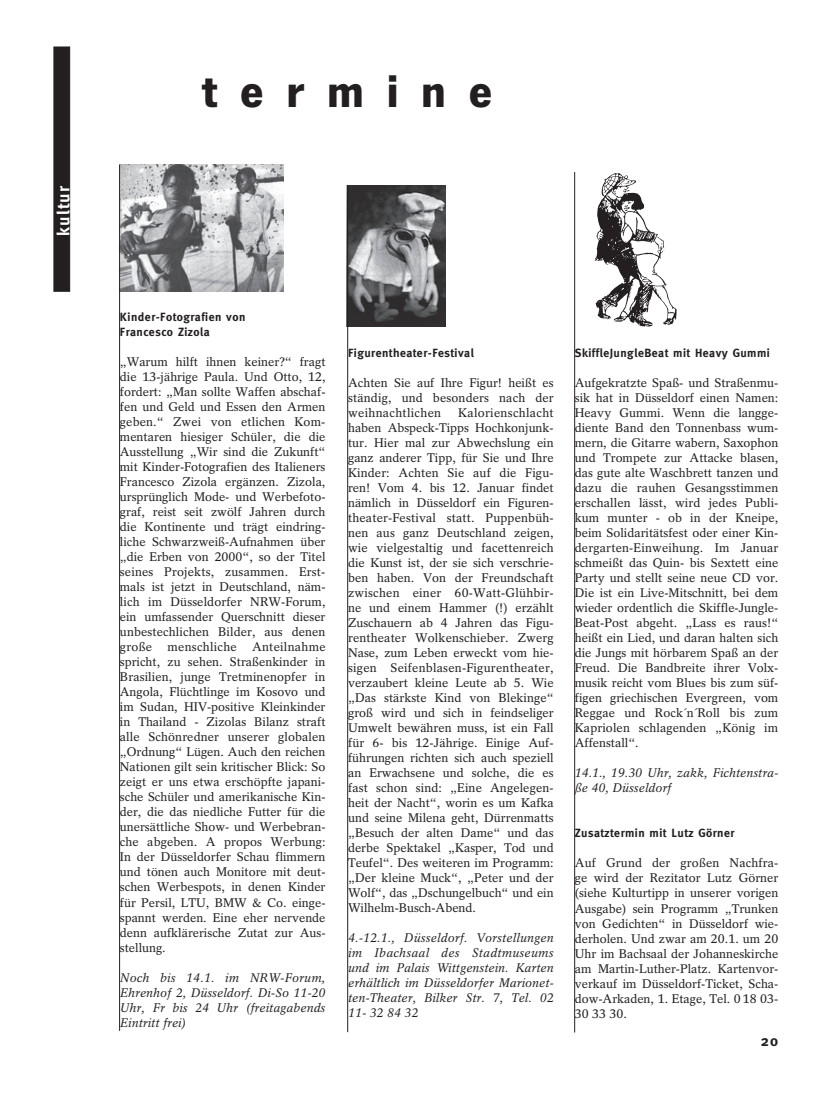
<style>
.page{position:relative;width:833px;height:1099px;background:#fff}
.page>*{position:absolute;margin:0;border:0;box-sizing:border-box;transform-origin:0 0}
.t1{font:700 47.5px "News Got T";letter-spacing:.475em;color:#231f20}
.t2{font:700 17.5px "Meta";color:#fff}
.t3{font:700 15px "Meta";color:#231f20}
.t4{font:12.5px/15px "Rotation";color:#231f20;text-align:justify}
.t5{font:italic 12.5px/15px "Rotation";color:#231f20;text-align:justify}
.t6{font:700 11.88px/15px "Meta";letter-spacing:.04em;color:#231f20}
</style>
<div class="page">
<img style="left:120px;top:164px;width:163px;height:128px">
<div style="left:54px;top:47px;width:16px;height:244px;background:#231f20;border:1px solid #231f20"></div>
<img style="left:594px;top:173px;width:83px;height:154px">
<img style="left:348px;top:186px;width:97px;height:140px">
<hr style="left:347px;top:186px;width:1px;height:846px;background:#231f20">
<hr style="left:119px;top:165px;width:1px;height:865px;background:#231f20">
<hr style="left:574px;top:172px;width:1px;height:860px;background:#231f20">
<h2 class="t2" style="left:53px;top:236px;width:52px;rotate:-90deg">kultur</h2>
<h1 class="t1" style="left:202px;top:63px;width:291px">termine</h1>
<p class="t6" style="left:120px;top:309px;width:127px">Kinder-Fotografien von<br>Francesco Zizola</p>
<p class="t4" style="left:120px;top:354px;width:207px">„Warum hilft ihnen keiner?“ fragt die 13-jährige Paula. Und Otto, 12, fordert: „Man sollte Waffen abschaf&shy;fen und Geld und Essen den Armen geben.“ Zwei von etlichen Kom&shy;mentaren hiesiger Schüler, die die Ausstellung „Wir sind die Zukunft“ mit Kinder-Fotografien des Italieners Francesco Zizola ergänzen. Zizola, ursprünglich Mode- und Werbefoto&shy;graf, reist seit zwölf Jahren durch die Kontinente und trägt eindring&shy;liche Schwarzweiß-Aufnahmen über „die Erben von 2000“, so der Titel seines Projekts, zusammen. Erst&shy;mals ist jetzt in Deutschland, näm&shy;lich im Düsseldorfer NRW-Forum, ein umfassender Querschnitt dieser unbestechlichen Bilder, aus denen große menschliche Anteilnahme spricht, zu sehen. Straßenkinder in Brasilien, junge Tretminenopfer in Angola, Flüchtlinge im Kosovo und im Sudan, HIV-positive Kleinkinder in Thailand - Zizolas Bilanz straft alle Schönredner unserer globalen „Ordnung“ Lügen. Auch den reichen Nationen gilt sein kritischer Blick: So zeigt er uns etwa erschöpfte japani&shy;sche Schüler und amerikanische Kin&shy;der, die das niedliche Futter für die unersättliche Show- und Werbebran&shy;che abgeben. A propos Werbung:<br>In der Düsseldorfer Schau flimmern und tönen auch Monitore mit deut&shy;schen Werbespots, in denen Kinder für Persil, LTU, BMW &amp; Co. einge&shy;spannt werden. Eine eher nervende denn aufklärerische Zutat zur Aus&shy;stellung.</p>
<p class="t5" style="left:120px;top:969px;width:207px">Noch bis 14.1. im NRW-Forum, Ehrenhof 2, Düsseldorf. Di-So 11-20<br>Uhr, Fr bis 24 Uhr (freitagabends Eintritt frei)</p>
<p class="t6" style="left:348px;top:345px;width:127px">Figurentheater-Festival</p>
<p class="t4" style="left:348px;top:375px;width:207px">Achten Sie auf Ihre Figur! heißt es ständig, und besonders nach der weihnachtlichen</p>
<p class="t4" style="left:348px;top:405px;width:207px;text-indent:110px">Kalorienschlacht haben Abspeck-Tipps Hochkonjunk&shy;tur. Hier mal zur Abwechslung ein ganz anderer Tipp, für Sie und Ihre Kinder: Achten Sie auf die Figu&shy;ren! Vom 4. bis 12. Januar findet nämlich in Düsseldorf ein Figuren&shy;theater-Festival statt. Puppenbüh&shy;nen aus ganz Deutschland zeigen, wie vielgestaltig und facettenreich die Kunst ist, der sie sich verschrie&shy;ben haben. Von der Freundschaft zwischen einer 60-Watt-Glühbir&shy;ne und einem Hammer (!) erzählt Zuschauern ab 4 Jahren das Figu&shy;rentheater Wolkenschieber. Zwerg Nase, zum Leben erweckt vom hie&shy;sigen Seifenblasen-Figurentheater, verzaubert kleine Leute ab 5. Wie „Das stärkste Kind von Blekinge“ groß wird und sich in feindseliger Umwelt bewähren muss, ist ein Fall für 6- bis 12-Jährige. Einige Auf&shy;führungen richten sich auch speziell an Erwachsene und solche, die es fast schon sind: „Eine Angelegen&shy;heit der Nacht“, worin es um Kafka und seine Milena geht, Dürrenmatts „Besuch der alten Dame“ und das derbe Spektakel „Kasper, Tod und Teufel“. Des weiteren im Programm: „Der kleine Muck“, „Peter und der Wolf“, das „Dschungelbuch“ und ein Wilhelm-Busch-Abend.</p>
<p class="t5" style="left:348px;top:930px;width:207px">4.-12.1., Düsseldorf. Vorstellungen im Ibachsaal des Stadtmuseums und im Palais Wittgenstein. Karten erhältlich im Düsseldorfer Marionet&shy;ten-Theater, Bilker Str. 7, Tel. 02<br>11- 32 84 32</p>
<p class="t6" style="left:575px;top:345px;width:196px">SkiffleJungleBeat mit Heavy Gummi</p>
<p class="t4" style="left:575px;top:375px;width:205px">Aufgekratzte Spaß- und Straßenmu&shy;sik hat in Düsseldorf einen Namen:<br>Heavy Gummi. Wenn die langge&shy;diente Band den Tonnenbass wum&shy;mern, die Gitarre wabern, Saxophon und Trompete zur Attacke blasen, das gute alte Waschbrett tanzen und dazu die rauhen Gesangsstimmen erschallen lässt, wird jedes Publi&shy;kum munter - ob in der Kneipe, beim Solidaritätsfest oder einer Kin&shy;dergarten-Einweihung. Im Januar schmeißt das Quin- bis Sextett eine Party und stellt seine neue CD vor.<br>Die ist ein Live-Mitschnitt, bei dem wieder ordentlich die Skiffle-Jungle-Beat-Post abgeht. „Lass es raus!“ heißt ein Lied, und daran halten sich die Jungs mit hörbarem Spaß an der Freud. Die Bandbreite ihrer Volx&shy;musik reicht vom Blues bis zum süf&shy;figen griechischen Evergreen, vom Reggae und Rock´n´Roll bis zum Kapriolen schlagenden „König im Affenstall“.</p>
<p class="t5" style="left:575px;top:765px;width:205px">14.1., 19.30 Uhr, zakk, Fichtenstra&shy;ße 40, Düsseldorf</p>
<p class="t6" style="left:575px;top:825px;width:161px">Zusatztermin mit Lutz Görner</p>
<p class="t4" style="left:575px;top:855px;width:205px">Auf Grund der großen Nachfra&shy;ge wird der Rezitator Lutz Görner (siehe Kulturtipp in unserer vorigen Ausgabe) sein Programm „Trunken von Gedichten“ in Düsseldorf wie&shy;derholen. Und zwar am 20.1. um 20<br>Uhr im Bachsaal der Johanneskirche am Martin-Luther-Platz. Kartenvor&shy;verkauf im Düsseldorf-Ticket, Scha&shy;dow-Arkaden, 1. Etage, Tel. 0 18 03- 30 33 30.</p>
<p class="t3" style="left:761px;top:1031px;width:19px">20</p>
</div>
